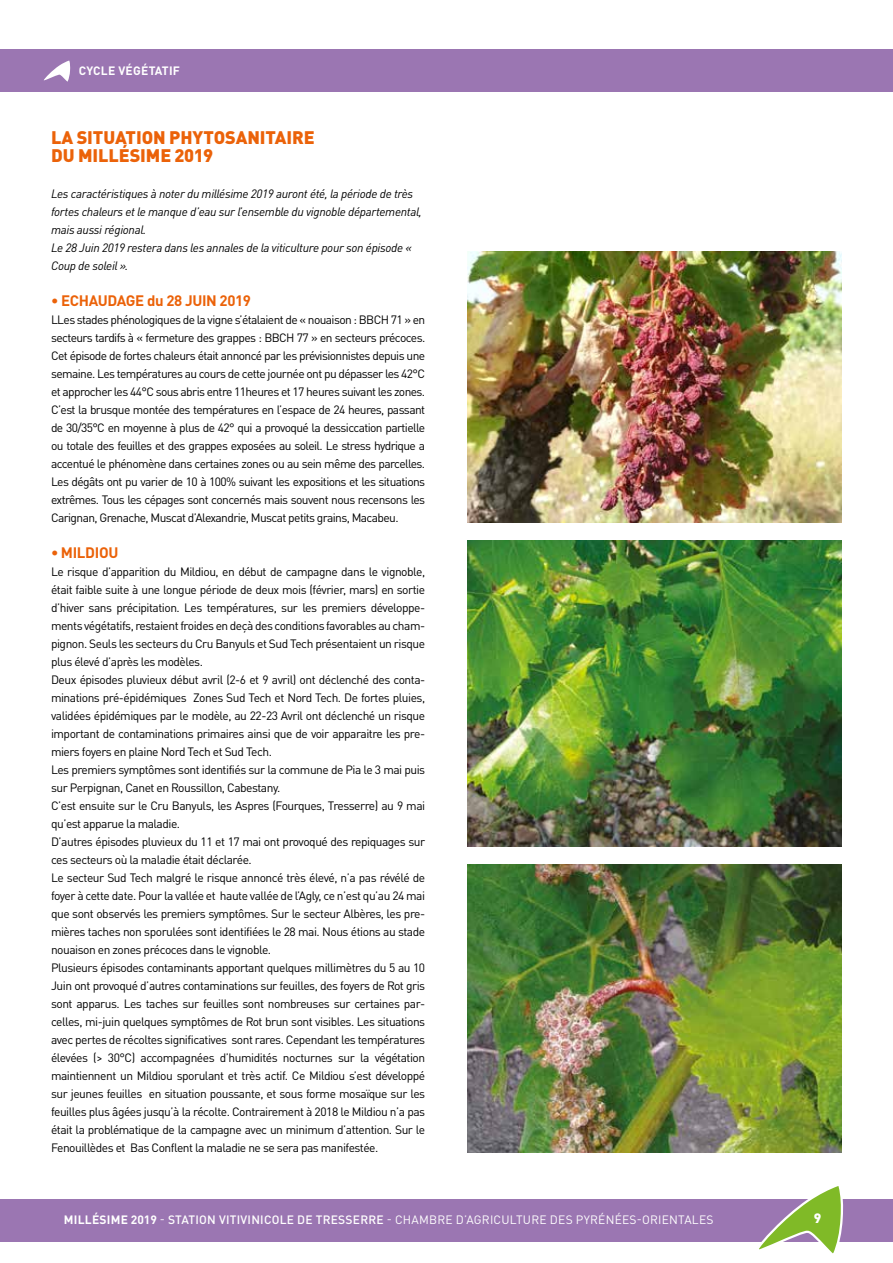
<style>
.page{position:relative;width:893px;height:1263px;background:#fff}
.page>*{position:absolute;margin:0;border:0;box-sizing:border-box;transform-origin:0 0}
.t1{font:900 18px/18px "DIN Pro";letter-spacing:-.005em;color:#eb6209}
.t2{font:700 15px "DIN Pro";letter-spacing:-.025em;color:#eb6209}
.t3{font:900 13.5px "DIN Pro";color:#fff}
.t4{font:12px/18px "DIN Pro";letter-spacing:-.04em;color:#000;text-align:justify}
.t5{font:italic 12px/18px "DIN Pro";letter-spacing:-.025em;color:#000}
.t6{font:12px "DIN Pro";letter-spacing:.02em;color:#fff}
.t7{font:700 12px "DIN Pro";letter-spacing:.02em;color:#fff}
.s1{font-weight:700}
.s2{font-weight:500}
</style>
<div class="page">
<div style="left:0;top:1199px;width:893px;height:42px;background:#9b76b2"></div>
<div style="left:0;top:50px;width:893px;height:42px;background:#9b76b2"></div>
<svg style="left:44px;top:61px;width:26px;height:21px"></svg>
<svg style="left:755px;top:1186px;width:89px;height:68px"></svg>
<img style="left:468px;top:540px;width:374px;height:306px">
<img style="left:468px;top:252px;width:374px;height:270px">
<img style="left:468px;top:864px;width:374px;height:288px">
<p class="t7" style="left:79px;top:61px;width:103px">CYCLE VÉGÉTATIF</p>
<h1 class="t1" style="left:51px;top:126px;width:265px">LA SITUATION PHYTOSANITAIRE<br>DU MILLÉSIME 2019</h1>
<p class="t5" style="left:51px;top:184px;width:372px">Les caractéristiques à noter du millésime 2019 auront été, la période de très fortes chaleurs et le manque d’eau sur l’ensemble du vignoble départemental, mais aussi régional.<br>Le 28 Juin 2019 restera dans les annales de la viticulture pour son épisode « Coup de soleil ».</p>
<p class="t2" style="left:51px;top:288px;width:202px">• ECHAUDAGE du 28 JUIN 2019</p>
<p class="t4" style="left:51px;top:309px;width:376px">LLes stades phénologiques de la vigne s’étalaient de « nouaison : BBCH 71 » en secteurs tardifs à « fermeture des grappes : BBCH 77 » en secteurs précoces.<br>Cet épisode de fortes chaleurs était annoncé par les prévisionnistes depuis une semaine. Les températures au cours de cette journée ont pu dépasser les 42°C et approcher les 44°C sous abris entre 11heures et 17 heures suivant les zones.<br>C’est la brusque montée des températures en l’espace de 24 heures, passant de 30/35°C en moyenne à plus de 42° qui a provoqué la dessiccation partielle ou totale des feuilles et des grappes exposées au soleil. Le stress hydrique a accentué le phénomène dans certaines zones ou au sein même des parcelles.<br>Les dégâts ont pu varier de 10 à 100% suivant les expositions et les situations extrêmes. Tous les cépages sont concernés mais souvent nous recensons les Carignan, Grenache, Muscat d’Alexandrie, Muscat petits grains, Macabeu.</p>
<p class="t2" style="left:51px;top:540px;width:69px">• MILDIOU</p>
<p class="t4" style="left:51px;top:561px;width:376px;text-align:left">Le risque d’apparition du Mildiou, en début de campagne dans le vignoble, était faible suite à une longue période de deux mois (février, mars) en sortie d’hiver sans précipitation. Les températures, sur les premiers développe&shy;ments végétatifs, restaient froides en deçà des conditions favorables au cham&shy;pignon. Seuls les secteurs du Cru Banyuls et Sud Tech présentaient un risque plus élevé d’après les modèles.<br>Deux épisodes pluvieux début avril (2-6 et 9 avril) ont déclenché des conta&shy;minations pré-épidémiques Zones Sud Tech et Nord Tech. De fortes pluies, validées épidémiques par le modèle, au 22-23 Avril ont déclenché un risque important de contaminations primaires ainsi que de voir apparaitre les pre&shy;miers foyers en plaine Nord Tech et Sud Tech.<br>Les premiers symptômes sont identifiés sur la commune de Pia le 3 mai puis sur Perpignan, Canet en Roussillon, Cabestany.<br>C’est ensuite sur le Cru Banyuls, les Aspres (Fourques, Tresserre) au 9 mai qu’est apparue la maladie.<br>D’autres épisodes pluvieux du 11 et 17 mai ont provoqué des repiquages sur ces secteurs où la maladie était déclarée.<br>Le secteur Sud Tech malgré le risque annoncé très élevé, n’a pas révélé de foyer à cette date. Pour la vallée et haute vallée de l’Agly, ce n’est qu’au 24 mai que sont observés les premiers symptômes. Sur le secteur Albères, les pre&shy;mières taches non sporulées sont identifiées le 28 mai. Nous étions au stade nouaison en zones précoces dans le vignoble.<br>Plusieurs épisodes contaminants apportant quelques millimètres du 5 au 10<br>Juin ont provoqué d’autres contaminations sur feuilles, des foyers de Rot gris sont apparus. Les taches sur feuilles sont nombreuses sur certaines par&shy;celles, mi-juin quelques symptômes de Rot brun sont visibles. Les situations avec pertes de récoltes significatives sont rares. Cependant les températures élevées (&gt; 30°C) accompagnées d’humidités nocturnes sur la végétation maintiennent un Mildiou sporulant et très actif. Ce Mildiou s’est développé sur jeunes feuilles en situation poussante, et sous forme mosaïque sur les feuilles plus âgées jusqu’à la récolte. Contrairement à 2018 le Mildiou n’a pas était la problématique de la campagne avec un minimum d’attention. Sur le Fenouillèdes et Bas Conflent la maladie ne se sera pas manifestée.</p>
<p class="t6" style="left:64px;top:1210px;width:651px"><span class="s1">MILLÉSIME 2019</span> - <span class="s2">STATION VITIVINICOLE DE TRESSERRE</span> - CHAMBRE D’AGRICULTURE DES PYRÉNÉES-ORIENTALES</p>
<p class="t3" style="left:814px;top:1206px;width:9px">9</p>
</div>
